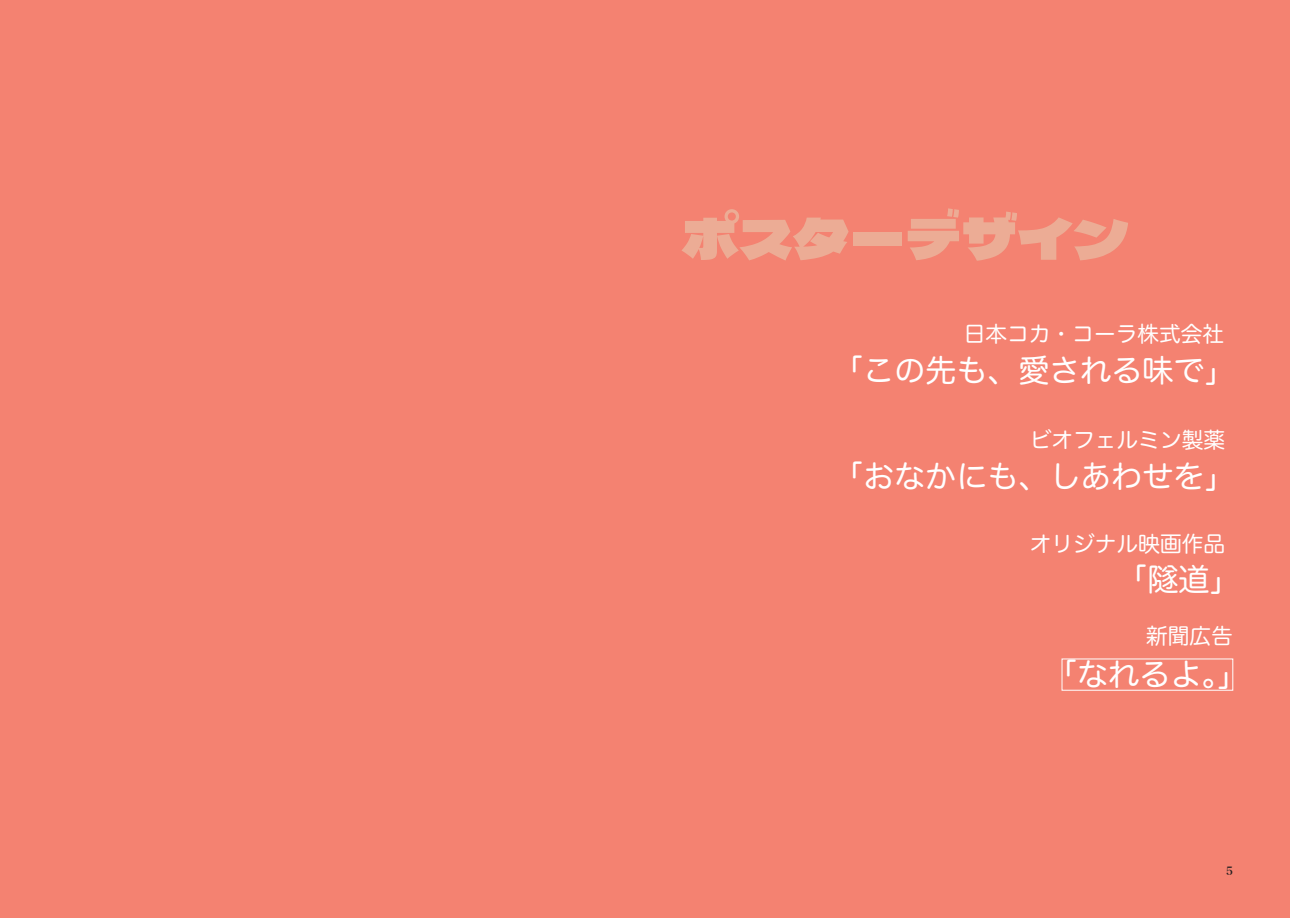
<style>
.page{position:relative;width:1290px;height:918px;background:#f48271}
.page>*{position:absolute;margin:0;border:0;box-sizing:border-box;transform-origin:0 0}
.t1{font:55.82px "Dela Gothic One";color:#ecac95}
.t2{font:30.97px "Hira Maru Pro N W4";color:#fff}
.t3{font:21.7px "Hira Maru Pro N W4";color:#fff}
.t4{font:11.2px "Hira Min Pro N W6";color:#231f20}
</style>
<div class="page">
<p class="t1" style="left:682px;top:196px;width:448px">ポスターデザイン</p>
<p class="t3" style="left:964px;top:315px;width:262px">日本コカ・コーラ株式会社</p>
<p class="t2" style="left:832px;top:344px;width:405px">「この先も、愛される味で」</p>
<p class="t3" style="left:1030px;top:421px;width:197px">ビオフェルミン製薬</p>
<p class="t2" style="left:832px;top:449px;width:405px">「おなかにも、しあわせを」</p>
<p class="t3" style="left:1030px;top:525px;width:197px">オリジナル映画作品</p>
<p class="t2" style="left:1116px;top:553px;width:126px">「隧道」</p>
<p class="t3" style="left:1146px;top:617px;width:88px">新聞広告</p>
<p class="t2" style="left:1046px;top:648px;width:203px">「なれるよ。」</p>
<p class="t4" style="left:1226px;top:861px;width:8px">5</p>
</div>
